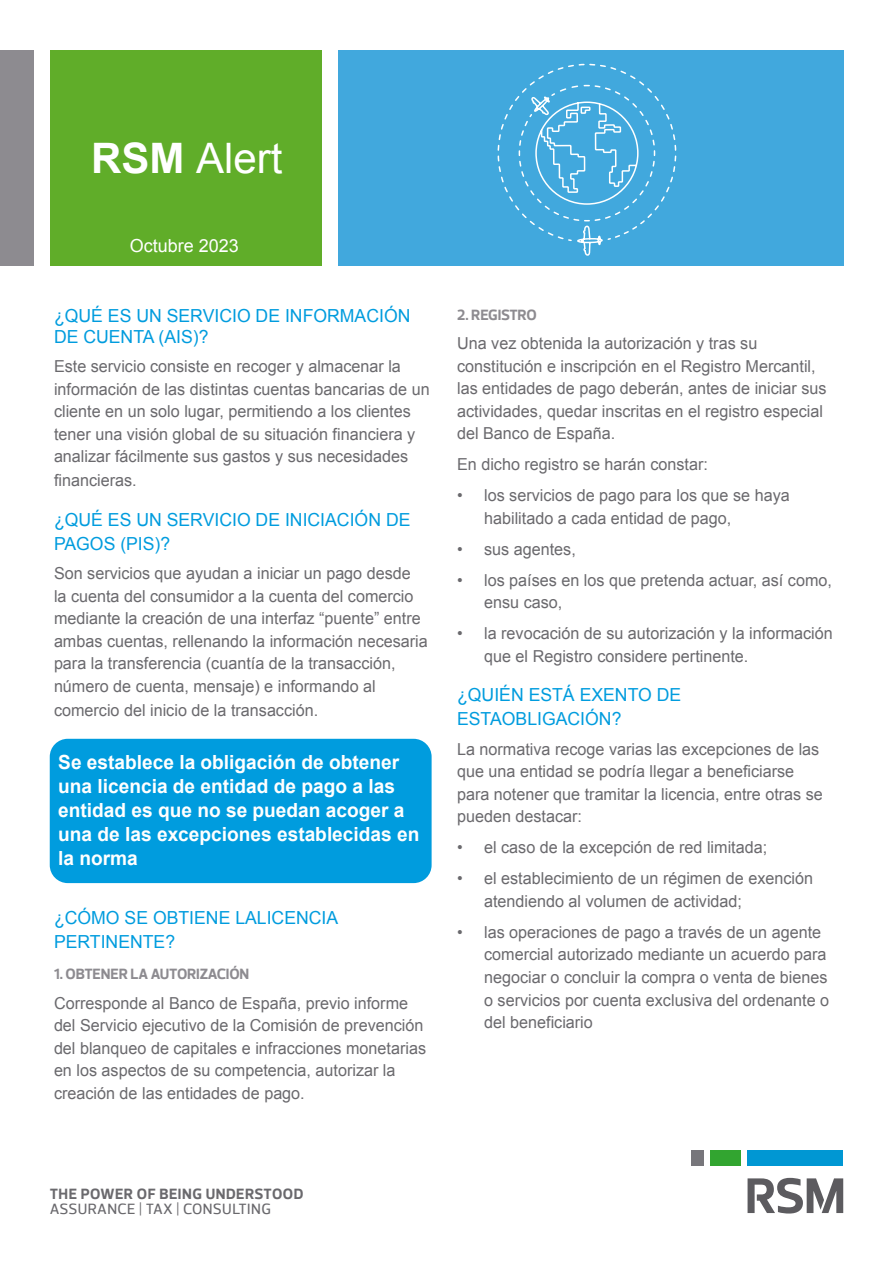
<style>
.page{position:relative;width:893px;height:1263px;background:#fff}
.page>*{position:absolute;margin:0;border:0;box-sizing:border-box;transform-origin:0 0}
.t1{font:42px "Arial";color:#fff}
.t2{font:700 19.5px/24px "Arial";color:#fff}
.t3{font:18px/24px "Arial";color:#009cde}
.t4{font:18px "Arial";color:#fff}
.t5{font:16.5px/22.5px "Arial";color:#6a696d}
.t6{font:700 15px "Prelo";letter-spacing:-.015em;color:#8d8b90}
.t7{font:700 15px "Prelo";letter-spacing:.03em;color:#6a696d}
.t8{font:500 15px "Prelo";letter-spacing:.02em;color:#6a696d}
.s1{font-weight:700}
</style>
<div class="page">
<div style="left:50px;top:50px;width:271px;height:216px;background:#60ad29"></div>
<div style="left:338px;top:50px;width:505px;height:216px;background:#41a8dd"></div>
<div style="left:0;top:50px;width:33px;height:216px;background:#8d8b90"></div>
<div style="left:747px;top:1150px;width:96px;height:16px;background:#0097d3"></div>
<div style="left:691px;top:1150px;width:12px;height:16px;background:#77767b"></div>
<div style="left:710px;top:1150px;width:31px;height:16px;background:#32a530"></div>
<svg style="left:747px;top:1178px;width:96px;height:35px"></svg>
<svg style="left:497px;top:63px;width:180px;height:193px"></svg>
<div style="left:50px;top:739px;width:382px;height:144px;background:#009cde;border-radius:18px"></div>
<h1 class="t1" style="left:91px;top:131px;width:193px"><span class="s1">RSM</span> Alert</h1>
<p class="t4" style="left:130px;top:233px;width:111px">Octubre 2023</p>
<p class="t3" style="left:54px;top:305px;width:358px;line-height:21px">¿QUÉ ES UN SERVICIO DE INFORMACIÓN<br>DE CUENTA (AIS)?</p>
<p class="t5" style="left:54px;top:355px;width:377px">Este servicio consiste en recoger y almacenar la información de las distintas cuentas bancarias de un cliente en un solo lugar, permitiendo a los clientes tener una visión global de su situación financiera y analizar fácilmente sus gastos y sus necesidades</p>
<p class="t5" style="left:54px;top:469px;width:84px">financieras.</p>
<p class="t3" style="left:54px;top:508px;width:358px">¿QUÉ ES UN SERVICIO DE INICIACIÓN DE<br>PAGOS (PIS)?</p>
<p class="t5" style="left:54px;top:562px;width:375px">Son servicios que ayudan a iniciar un pago desde<br>la cuenta del consumidor a la cuenta del comercio mediante la creación de una interfaz “puente” entre ambas cuentas, rellenando la información necesaria para la transferencia (cuantía de la transacción, número de cuenta, mensaje) e informando al</p>
<p class="t5" style="left:54px;top:699px;width:266px">comercio del inicio de la transacción.</p>
<p class="t2" style="left:58px;top:750px;width:363px">Se establece la obligación de obtener una licencia de entidad de pago a las entidad es que no se puedan acoger a una de las excepciones establecidas en la norma</p>
<p class="t3" style="left:54px;top:906px;width:286px">¿CÓMO SE OBTIENE LALICENCIA<br>PERTINENTE?</p>
<p class="t6" style="left:54px;top:966px;width:197px">1. OBTENER LA AUTORIZACIÓN</p>
<p class="t5" style="left:54px;top:992px;width:374px">Corresponde al Banco de España, previo informe del Servicio ejecutivo de la Comisión de prevención del blanqueo de capitales e infracciones monetarias en los aspectos de su competencia, autorizar la creación de las entidades de pago.</p>
<p class="t6" style="left:457px;top:306px;width:81px">2. REGISTRO</p>
<p class="t5" style="left:457px;top:332px;width:371px">Una vez obtenida la autorización y tras su constitución e inscripción en el Registro Mercantil, las entidades de pago deberán, antes de iniciar sus actividades, quedar inscritas en el registro especial del Banco de España.</p>
<p class="t5" style="left:457px;top:453px;width:252px">En dicho registro se harán constar:</p>
<p class="t5" style="left:484px;top:484px;width:307px;text-indent:-27px">• los servicios de pago para los que se haya habilitado a cada entidad de pago,</p>
<p class="t5" style="left:457px;top:538px;width:120px">• sus agentes,</p>
<p class="t5" style="left:484px;top:569px;width:349px;text-indent:-27px">• los países en los que pretenda actuar, así como, ensu caso,</p>
<p class="t5" style="left:484px;top:622px;width:350px;text-indent:-27px">• la revocación de su autorización y la información que el Registro considere pertinente.</p>
<p class="t3" style="left:457px;top:683px;width:226px">¿QUIÉN ESTÁ EXENTO DE<br>ESTAOBLIGACIÓN?</p>
<p class="t5" style="left:457px;top:738px;width:367px">La normativa recoge varias las excepciones de las que una entidad se podría llegar a beneficiarse para notener que tramitar la licencia, entre otras se pueden destacar:</p>
<p class="t5" style="left:457px;top:836px;width:312px">• el caso de la excepción de red limitada;</p>
<p class="t5" style="left:484px;top:867px;width:330px;text-indent:-27px">• el establecimiento de un régimen de exención atendiendo al volumen de actividad;</p>
<p class="t5" style="left:484px;top:921px;width:347px;text-indent:-27px">• las operaciones de pago a través de un agente comercial autorizado mediante un acuerdo para negociar o concluir la compra o venta de bienes o servicios por cuenta exclusiva del ordenante o del beneficiario</p>
<p class="t7" style="left:50px;top:1185px;width:255px">THE POWER OF BEING UNDERSTOOD</p>
<p class="t8" style="left:50px;top:1200px;width:223px">ASSURANCE | TAX | CONSULTING</p>
</div>
